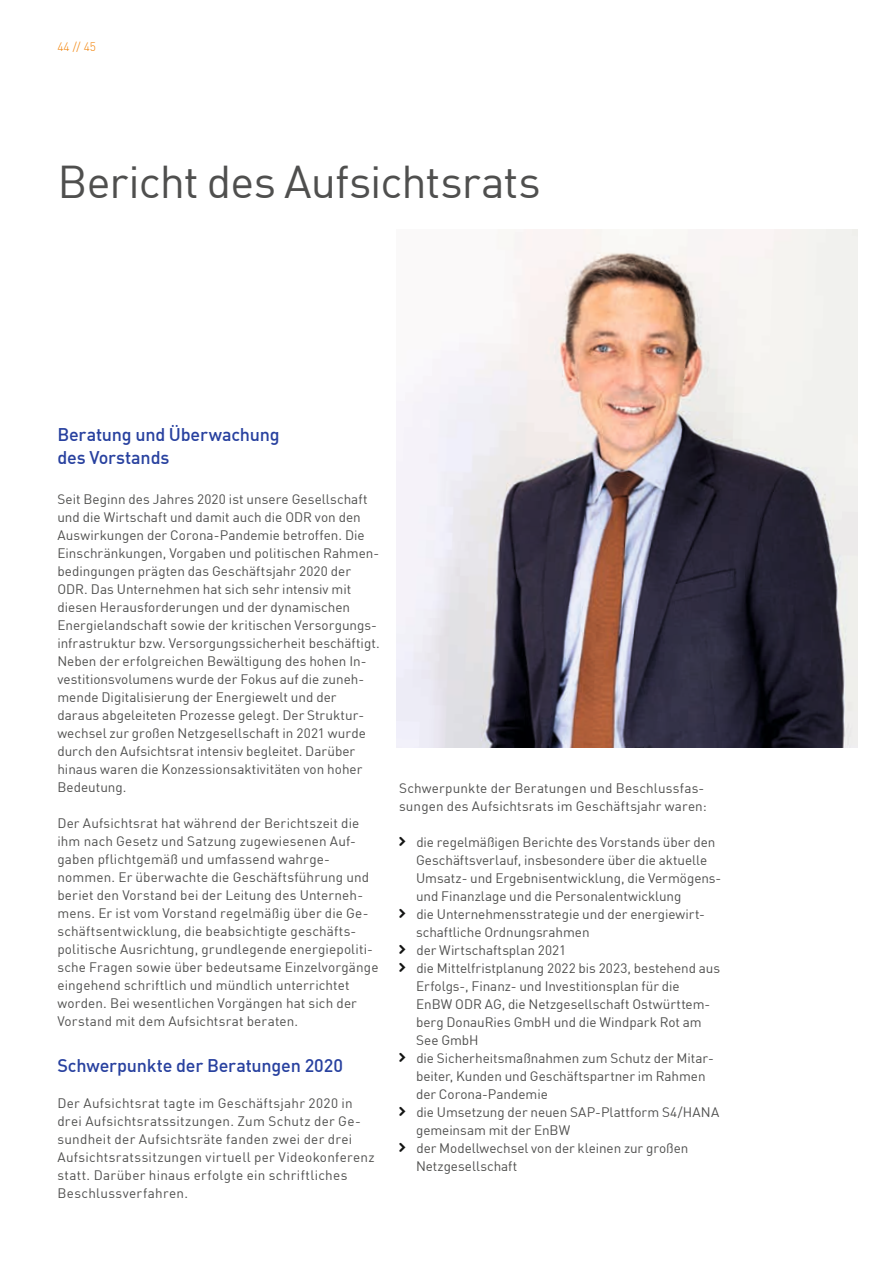
<style>
.page{position:relative;width:893px;height:1263px;background:#fff}
.page>*{position:absolute;margin:0;border:0;box-sizing:border-box;transform-origin:0 0}
.t1{font:45px "En BWDIN Pro";letter-spacing:-.02em;color:#4f4f4e}
.t2{font:500 18px/22.5px "En BWDIN Pro";letter-spacing:-.01em;color:#28419f}
.t3{font:13.5px/18px "En BWDIN Pro";letter-spacing:.005em;color:#4f4f4e}
.t4{font:300 12px "En BWDIN Pro";color:#f28105}
.s1{font-weight:500;font-size:18px;color:#131413}
</style>
<div class="page">
<img style="left:396px;top:229px;width:462px;height:518px">
<p class="t4" style="left:57px;top:37px;width:40px">44 // 45</p>
<h1 class="t1" style="left:57px;top:147px;width:485px">Bericht des Aufsichtsrats</h1>
<h2 class="t2" style="left:57px;top:422px;width:224px">Beratung und Überwachung des Vorstands</h2>
<p class="t3" style="left:57px;top:489px;width:324px">Seit Beginn des Jahres 2020 ist unsere Gesellschaft und die Wirtschaft und damit auch die ODR von den Auswirkungen der Corona-Pandemie betroffen. Die Einschränkungen, Vorgaben und politischen Rahmen&shy;bedingungen prägten das Geschäftsjahr 2020 der ODR. Das Unternehmen hat sich sehr intensiv mit diesen Herausforderungen und der dynamischen Energielandschaft sowie der kritischen Versorgungs&shy;infrastruktur bzw. Versorgungssicherheit beschäftigt.<br>Neben der erfolgreichen Bewältigung des hohen In&shy;vestitionsvolumens wurde der Fokus auf die zuneh&shy;mende Digitalisierung der Energiewelt und der daraus abgeleiteten Prozesse gelegt. Der Struktur&shy;wechsel zur großen Netzgesellschaft in 2021 wurde durch den Aufsichtsrat intensiv begleitet. Darüber hinaus waren die Konzessionsaktivitäten von hoher Bedeutung.</p>
<p class="t3" style="left:57px;top:813px;width:323px">Der Aufsichtsrat hat während der Berichtszeit die ihm nach Gesetz und Satzung zugewiesenen Auf&shy;gaben pflichtgemäß und umfassend wahrge&shy;nommen. Er überwachte die Geschäftsführung und beriet den Vorstand bei der Leitung des Unterneh&shy;mens. Er ist vom Vorstand regelmäßig über die Ge&shy;schäftsentwicklung, die beabsichtigte geschäfts&shy;politische Ausrichtung, grundlegende energiepoliti&shy;sche Fragen sowie über bedeutsame Einzelvorgänge eingehend schriftlich und mündlich unterrichtet worden. Bei wesentlichen Vorgängen hat sich der Vorstand mit dem Aufsichtsrat beraten.</p>
<h2 class="t2" style="left:57px;top:1052px;width:287px">Schwerpunkte der Beratungen 2020</h2>
<p class="t3" style="left:57px;top:1092px;width:319px">Der Aufsichtsrat tagte im Geschäftsjahr 2020 in drei Aufsichtsratssitzungen. Zum Schutz der Ge&shy;sundheit der Aufsichtsräte fanden zwei der drei Aufsichtsratssitzungen virtuell per Videokonferenz statt. Darüber hinaus erfolgte ein schriftliches Beschlussverfahren.</p>
<p class="t3" style="left:399px;top:777px;width:309px">Schwerpunkte der Beratungen und Beschlussfas&shy;sungen des Aufsichtsrats im Geschäftsjahr waren:</p>
<p class="t3" style="left:399px;top:831px;width:318px"><span class="s1">›</span> die regelmäßigen Berichte des Vorstands über den</p>
<p class="t3" style="left:416px;top:849px;width:293px">Geschäftsverlauf, insbesondere über die aktuelle</p>
<p class="t3" style="left:416px;top:867px;width:307px">Umsatz- und Ergebnisentwicklung, die Vermögens-</p>
<p class="t3" style="left:416px;top:885px;width:267px">und Finanzlage und die Personalentwicklung</p>
<p class="t3" style="left:399px;top:903px;width:307px"><span class="s1">›</span> die Unternehmensstrategie und der energiewirt-</p>
<p class="t3" style="left:416px;top:921px;width:175px">schaftliche Ordnungsrahmen</p>
<p class="t3" style="left:399px;top:939px;width:169px"><span class="s1">›</span> der Wirtschaftsplan 2021</p>
<p class="t3" style="left:399px;top:957px;width:323px"><span class="s1">›</span> die Mittelfristplanung 2022 bis 2023, bestehend aus</p>
<p class="t3" style="left:416px;top:975px;width:265px">Erfolgs-, Finanz- und Investitionsplan für die</p>
<p class="t3" style="left:416px;top:993px;width:296px">EnBW ODR AG, die Netzgesellschaft Ostwürttem-</p>
<p class="t3" style="left:416px;top:1011px;width:287px">berg DonauRies GmbH und die Windpark Rot am</p>
<p class="t3" style="left:416px;top:1029px;width:64px">See GmbH</p>
<p class="t3" style="left:399px;top:1047px;width:316px"><span class="s1">›</span> die Sicherheitsmaßnahmen zum Schutz der Mitar-</p>
<p class="t3" style="left:416px;top:1065px;width:291px">beiter, Kunden und Geschäftspartner im Rahmen</p>
<p class="t3" style="left:416px;top:1083px;width:133px">der Corona-Pandemie</p>
<p class="t3" style="left:399px;top:1101px;width:322px"><span class="s1">›</span> die Umsetzung der neuen SAP-Plattform S4/HANA</p>
<p class="t3" style="left:416px;top:1119px;width:156px">gemeinsam mit der EnBW</p>
<p class="t3" style="left:399px;top:1137px;width:291px"><span class="s1">›</span> der Modellwechsel von der kleinen zur großen</p>
<p class="t3" style="left:416px;top:1155px;width:103px">Netzgesellschaft</p>
</div>
